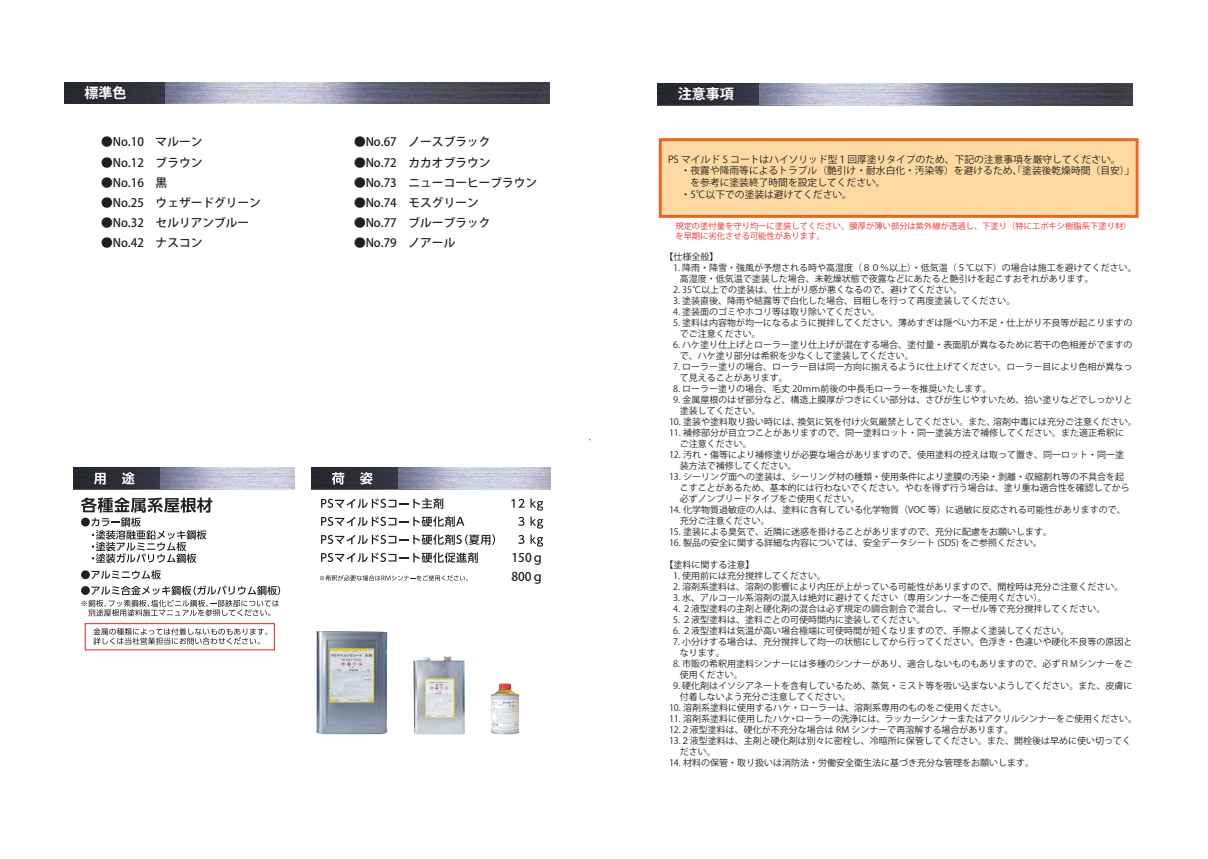
<style>
.page{position:relative;width:1208px;height:859px;background:#fff}
.page>*{position:absolute;margin:0;border:0;box-sizing:border-box;transform-origin:0 0}
.t1{font:700 14px "Koz Go Pro";color:#fff}
.t2{font:500 12px/19.2px "Koz Go Pr 6 N";color:#231f20}
.t3{font:500 11.7px "Koz Go Pr 6 N";color:#231f20}
.t4{font:9.8px "Koz Go Pr 6 N";color:#231f20}
.t5{font:9px/11px "Koz Go Pr 6 N";color:#231f20}
.t6{font:8.3px/10px "Koz Go Pr 6 N";color:#ee2b2a}
</style>
<div class="page">
<img style="left:491px;top:683px;width:28px;height:51px">
<img style="left:758px;top:83px;width:374px;height:22px">
<div style="left:658px;top:83px;width:100px;height:22px;background:#2c343a"></div>
<img style="left:160px;top:467px;width:134px;height:22px">
<div style="left:73px;top:467px;width:87px;height:22px;background:#2c343a"></div>
<svg style="left:94px;top:473px;width:12px;height:11px"></svg>
<svg style="left:122px;top:472px;width:13px;height:13px"></svg>
<svg style="left:321px;top:498px;width:122px;height:11px"></svg>
<svg style="left:321px;top:516px;width:143px;height:11px"></svg>
<svg style="left:321px;top:534px;width:174px;height:11px"></svg>
<svg style="left:321px;top:552px;width:157px;height:11px"></svg>
<svg style="left:511px;top:499px;width:13px;height:9px"></svg>
<svg style="left:530px;top:499px;width:13px;height:12px"></svg>
<svg style="left:518px;top:517px;width:6px;height:9px"></svg>
<svg style="left:530px;top:517px;width:13px;height:12px"></svg>
<svg style="left:518px;top:535px;width:6px;height:9px"></svg>
<svg style="left:530px;top:535px;width:13px;height:12px"></svg>
<svg style="left:320px;top:575px;width:148px;height:6px"></svg>
<img style="left:398px;top:467px;width:152px;height:22px">
<div style="left:311px;top:467px;width:87px;height:22px;background:#2c343a"></div>
<svg style="left:332px;top:472px;width:12px;height:12px"></svg>
<svg style="left:360px;top:472px;width:12px;height:12px"></svg>
<div style="left:81px;top:570px;width:9px;height:9px;background:#231f20;border-radius:50%"></div>
<svg style="left:91px;top:570px;width:70px;height:9px"></svg>
<svg style="left:93px;top:628px;width:174px;height:17px"></svg>
<div style="left:85px;top:623px;width:190px;height:27px;border:1px solid #ee1d23"></div>
<svg style="left:81px;top:497px;width:131px;height:66px"></svg>
<img style="left:316px;top:631px;width:71px;height:103px">
<img style="left:413px;top:656px;width:52px;height:78px">
<svg style="left:81px;top:585px;width:199px;height:31px"></svg>
<img style="left:165px;top:82px;width:384px;height:22px">
<div style="left:65px;top:82px;width:100px;height:22px;background:linear-gradient(to right,#23242c,#353744)"></div>
<div style="left:659px;top:138px;width:479px;height:80px;background:#fed9a1;border:3px solid #eb6423"></div>
<h1 class="t1" style="left:84px;top:84px;width:43px">標準色</h1>
<h1 class="t1" style="left:678px;top:85px;width:57px">注意事項</h1>
<p class="t3" style="left:101px;top:135px;width:103px">●No.10　マルーン</p>
<p class="t3" style="left:101px;top:156px;width:103px">●No.12　ブラウン</p>
<p class="t3" style="left:101px;top:176px;width:68px">●No.16　黒</p>
<p class="t3" style="left:101px;top:196px;width:161px">●No.25　ウェザードグリーン</p>
<p class="t3" style="left:101px;top:216px;width:150px">●No.32　セルリアンブルー</p>
<p class="t3" style="left:101px;top:236px;width:103px">●No.42　ナスコン</p>
<p class="t3" style="left:354px;top:135px;width:138px">●No.67　ノースブラック</p>
<p class="t3" style="left:354px;top:156px;width:138px">●No.72　カカオブラウン</p>
<p class="t3" style="left:354px;top:176px;width:185px">●No.73　ニューコーヒーブラウン</p>
<p class="t3" style="left:354px;top:196px;width:126px">●No.74　モスグリーン</p>
<p class="t3" style="left:354px;top:216px;width:138px">●No.77　ブルーブラック</p>
<p class="t3" style="left:354px;top:236px;width:103px">●No.79　ノアール</p>
<h2 class="t2" style="left:511px;top:548px;width:34px">150ｇ<br>800ｇ</h2>
<p class="t4" style="left:668px;top:154px;width:454px">PS マイルド S コートはハイソリッド型１回厚塗りタイプのため、下記の注意事項を厳守してください。</p>
<p class="t4" style="left:671px;top:165px;width:460px">　・夜露や降雨等によるトラブル（艶引け・耐水白化・汚染等）を避けるため、｢塗装後乾燥時間（目安）｣</p>
<p class="t4" style="left:690px;top:177px;width:197px">を参考に塗装終了時間を設定してください。</p>
<p class="t4" style="left:671px;top:189px;width:182px">　・5℃以下での塗装は避けてください。</p>
<p class="t6" style="left:675px;top:221px;width:458px">規定の塗付量を守り均一に塗装してください。膜厚が薄い部分は紫外線が透過し、下塗り（特にエポキシ樹脂系下塗り材）を早期に劣化させる可能性があります。</p>
<p class="t5" style="left:664px;top:251px;width:55px">【仕様全般】</p>
<p class="t5" style="left:680px;top:262px;width:458px;text-indent:-7px">1. 降雨・降雪・強風が予想される時や高湿度（８０％以上）・低気温（５℃以下）の場合は施工を避けてください。高湿度・低気温で塗装した場合、未乾燥状態で夜露などにあたると艶引けを起こすおそれがあります。</p>
<p class="t5" style="left:673px;top:284px;width:290px">2. 35℃以上での塗装は、仕上がり感が悪くなるので、避けてください。</p>
<p class="t5" style="left:673px;top:295px;width:344px">3. 塗装直後、降雨や結露等で白化した場合、目粗しを行って再度塗装してください。</p>
<p class="t5" style="left:673px;top:306px;width:209px">4. 塗装面のゴミやホコリ等は取り除いてください。</p>
<p class="t5" style="left:680px;top:317px;width:454px;text-indent:-7px">5. 塗料は内容物が均一になるように撹拌してください。薄めすぎは隠ぺい力不足・仕上がり不良等が起こりますのでご注意ください。</p>
<p class="t5" style="left:680px;top:339px;width:454px;text-indent:-7px">6. ハケ塗り仕上げとローラー塗り仕上げが混在する場合、塗付量・表面肌が異なるために若干の色相差がでますので、ハケ塗り部分は希釈を少なくして塗装してください。</p>
<p class="t5" style="left:680px;top:361px;width:454px;text-indent:-7px">7. ローラー塗りの場合、ローラー目は同一方向に揃えるように仕上げてください。ローラー目により色相が異なって見えることがあります。</p>
<p class="t5" style="left:673px;top:383px;width:320px">8. ローラー塗りの場合、毛丈 20ｍｍ前後の中長毛ローラーを推奨いたします。</p>
<p class="t5" style="left:680px;top:394px;width:454px;text-indent:-7px">9. 金属屋根のはぜ部分など、構造上膜厚がつきにくい部分は、さびが生じやすいため、拾い塗りなどでしっかりと塗装してください。</p>
<p class="t5" style="left:669px;top:416px;width:469px">10. 塗装や塗料取り扱い時には、換気に気を付け火気厳禁としてください。また、溶剤中毒には充分ご注意ください。</p>
<p class="t5" style="left:680px;top:427px;width:446px;text-indent:-11px">11. 補修部分が目立つことがありますので、同一塗料ロット・同一塗装方法で補修してください。また適正希釈にご注意ください。</p>
<p class="t5" style="left:680px;top:449px;width:446px;text-indent:-11px">12. 汚れ・傷等により補修塗りが必要な場合がありますので、使用塗料の控えは取って置き、同一ロット・同一塗装方法で補修してください。</p>
<p class="t5" style="left:680px;top:471px;width:452px;text-indent:-11px">13. シーリング面への塗装は、シーリング材の種類・使用条件により塗膜の汚染・剥離・収縮割れ等の不具合を起こすことがあるため、基本的には行わないでください。やむを得ず行う場合は、塗り重ね適合性を確認してから必ずノンブリードタイプをご使用ください。</p>
<p class="t5" style="left:680px;top:504px;width:448px;text-indent:-11px">14. 化学物質過敏症の人は、塗料に含有している化学物質（VOC 等）に過敏に反応される可能性がありますので、充分ご注意ください。</p>
<p class="t5" style="left:669px;top:526px;width:384px">15. 塗装による臭気で、近隣に迷惑を掛けることがありますので、充分に配慮をお願いします。</p>
<p class="t5" style="left:669px;top:537px;width:374px">16. 製品の安全に関する詳細な内容については、安全データシート (SDS) をご参照ください。</p>
<p class="t5" style="left:664px;top:559px;width:91px">【塗料に関する注意】</p>
<p class="t5" style="left:673px;top:570px;width:155px">1. 使用前には充分撹拌してください。</p>
<p class="t5" style="left:673px;top:581px;width:452px">2. 溶剤系塗料は、溶剤の影響により内圧が上がっている可能性がありますので、開栓時は充分ご注意ください。</p>
<p class="t5" style="left:673px;top:592px;width:375px">3. 水、アルコール系溶剤の混入は絶対に避けてください（専用シンナーをご使用ください）。</p>
<p class="t5" style="left:673px;top:603px;width:434px">4. ２液型塗料の主剤と硬化剤の混合は必ず規定の調合割合で混合し、マーゼル等で充分撹拌してください。</p>
<p class="t5" style="left:673px;top:614px;width:254px">5. ２液型塗料は、塗料ごとの可使時間内に塗装してください。</p>
<p class="t5" style="left:673px;top:625px;width:398px">6. ２液型塗料は気温が高い場合極端に可使時間が短くなりますので、手際よく塗装してください。</p>
<p class="t5" style="left:680px;top:636px;width:454px;text-indent:-7px">7. 小分けする場合は、充分撹拌して均一の状態にしてから行ってください。色浮き・色違いや硬化不良等の原因となります。</p>
<p class="t5" style="left:680px;top:658px;width:454px;text-indent:-7px">8. 市販の希釈用塗料シンナーには多種のシンナーがあり、適合しないものもありますので、必ずＲＭシンナーをご使用ください。</p>
<p class="t5" style="left:680px;top:680px;width:454px;text-indent:-7px">9. 硬化剤はイソシアネートを含有しているため、蒸気・ミスト等を吸い込まないようしてください。また、皮膚に付着しないよう充分ご注意してください。</p>
<p class="t5" style="left:669px;top:702px;width:339px">10. 溶剤系塗料に使用するハケ・ローラーは、溶剤系専用のものをご使用ください。</p>
<p class="t5" style="left:669px;top:713px;width:469px">11. 溶剤系塗料に使用したハケ・ローラーの洗浄には、ラッカーシンナーまたはアクリルシンナーをご使用ください。</p>
<p class="t5" style="left:669px;top:724px;width:346px">12.２液型塗料は、硬化が不充分な場合は RM シンナーで再溶解する場合があります。</p>
<p class="t5" style="left:669px;top:735px;width:463px">13.２液型塗料は、主剤と硬化剤は別々に密栓し、冷暗所に保管してください。また、開栓後は早めに使い切ってく</p>
<p class="t5" style="left:680px;top:746px;width:37px">ださい。</p>
<p class="t5" style="left:669px;top:757px;width:367px">14. 材料の保管・取り扱いは消防法・労働安全衛生法に基づき充分な管理をお願いします。</p>
</div>
